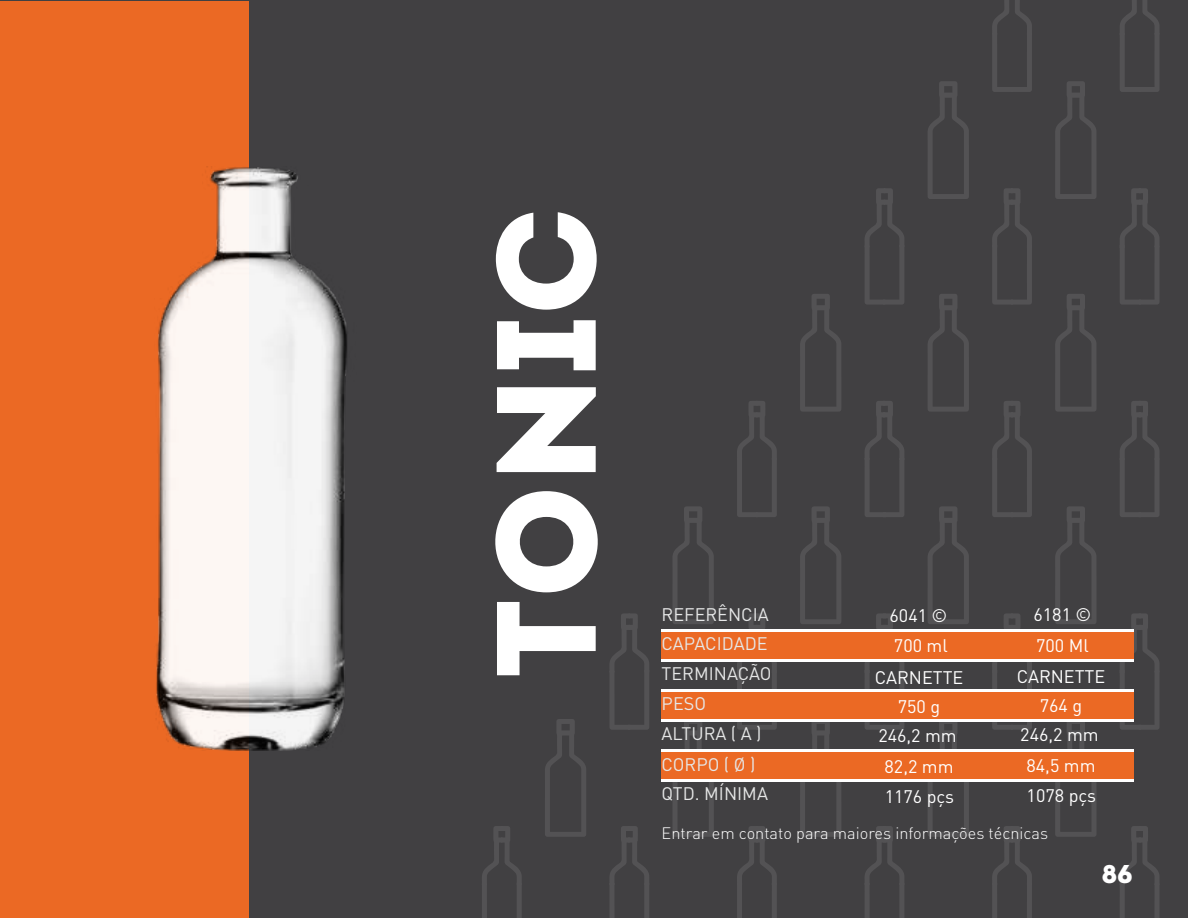
<style>
.page{position:relative;width:1188px;height:918px;background:#414042}
.page>*{position:absolute;margin:0;border:0;box-sizing:border-box;transform-origin:0 0}
.t1{font:141px "Intro";color:#fff}
.t2{font:25.5px "Intro";color:#fff}
.t3{font:18px "DIN Pro";color:#fff}
.t4{font:18px/30px "DIN Pro";color:#e6e7e7}
.t5{font:300 16.35px "DIN Pro";color:#fff}
</style>
<div class="page">
<svg style="left:482px;top:826px;width:40px;height:92px"></svg>
<svg style="left:545px;top:719px;width:41px;height:118px"></svg>
<svg style="left:609px;top:826px;width:40px;height:92px"></svg>
<svg style="left:672px;top:722px;width:42px;height:115px"></svg>
<svg style="left:737px;top:826px;width:40px;height:92px"></svg>
<svg style="left:800px;top:722px;width:41px;height:115px"></svg>
<svg style="left:865px;top:826px;width:39px;height:92px"></svg>
<svg style="left:928px;top:722px;width:41px;height:115px"></svg>
<svg style="left:992px;top:826px;width:40px;height:92px"></svg>
<svg style="left:1055px;top:722px;width:42px;height:115px"></svg>
<svg style="left:1120px;top:826px;width:40px;height:92px"></svg>
<svg style="left:609px;top:613px;width:40px;height:117px"></svg>
<svg style="left:673px;top:506px;width:41px;height:118px"></svg>
<svg style="left:737px;top:613px;width:40px;height:117px"></svg>
<svg style="left:800px;top:506px;width:41px;height:118px"></svg>
<svg style="left:865px;top:613px;width:39px;height:117px"></svg>
<svg style="left:928px;top:506px;width:41px;height:118px"></svg>
<svg style="left:992px;top:613px;width:40px;height:117px"></svg>
<svg style="left:1055px;top:506px;width:41px;height:118px"></svg>
<svg style="left:1120px;top:613px;width:40px;height:117px"></svg>
<svg style="left:737px;top:401px;width:40px;height:116px"></svg>
<svg style="left:800px;top:294px;width:41px;height:118px"></svg>
<svg style="left:865px;top:401px;width:39px;height:116px"></svg>
<svg style="left:928px;top:294px;width:41px;height:118px"></svg>
<svg style="left:992px;top:401px;width:40px;height:116px"></svg>
<svg style="left:1055px;top:294px;width:41px;height:118px"></svg>
<svg style="left:1120px;top:401px;width:40px;height:116px"></svg>
<svg style="left:865px;top:188px;width:39px;height:117px"></svg>
<svg style="left:928px;top:81px;width:41px;height:118px"></svg>
<svg style="left:992px;top:188px;width:40px;height:117px"></svg>
<svg style="left:1055px;top:81px;width:41px;height:118px"></svg>
<svg style="left:1120px;top:188px;width:40px;height:117px"></svg>
<svg style="left:992px;top:0;width:40px;height:92px"></svg>
<svg style="left:1120px;top:0;width:40px;height:92px"></svg>
<div style="left:661px;top:689px;width:473px;height:33px;background:#fff"></div>
<div style="left:661px;top:692px;width:473px;height:27px;background:#eb6924"></div>
<svg style="left:661px;top:750px;width:473px;height:32px;background:#fbe6da"></svg>
<div style="left:661px;top:753px;width:473px;height:26px;background:#eb6924"></div>
<div style="left:662px;top:629px;width:472px;height:32px;background:linear-gradient(to right,#fff,#fff)"></div>
<div style="left:662px;top:632px;width:472px;height:26px;background:#eb6924"></div>
<div style="left:0;top:2px;width:249px;height:916px;background:#eb6924"></div>
<img style="left:156px;top:167px;width:191px;height:583px">
<h1 class="t1" style="left:462px;top:678px;width:474px;rotate:-90deg">TONIC</h1>
<p class="t4" style="left:662px;top:598px;width:112px">REFERÊNCIA<br>CAPACIDADE<br>TERMINAÇÃO<br>PESO<br>ALTURA ( A )<br>CORPO ( Ø )</p>
<p class="t3" style="left:890px;top:601px;width:59px">6041 ©</p>
<p class="t3" style="left:1034px;top:601px;width:59px">6181 ©</p>
<p class="t3" style="left:894px;top:631px;width:55px">700 ml</p>
<p class="t3" style="left:1036px;top:632px;width:54px">700 Ml</p>
<p class="t3" style="left:875px;top:663px;width:90px">CARNETTE</p>
<p class="t3" style="left:1017px;top:662px;width:90px">CARNETTE</p>
<p class="t3" style="left:898px;top:692px;width:44px">750 g</p>
<p class="t3" style="left:1040px;top:691px;width:44px">764 g</p>
<p class="t3" style="left:878px;top:721px;width:80px">246,2 mm</p>
<p class="t3" style="left:1020px;top:720px;width:80px">246,2 mm</p>
<p class="t3" style="left:885px;top:752px;width:71px">82,2 mm</p>
<p class="t3" style="left:1027px;top:752px;width:71px">84,5 mm</p>
<p class="t4" style="left:662px;top:777px;width:108px">QTD. MÍNIMA</p>
<p class="t3" style="left:885px;top:782px;width:71px">1176 pçs</p>
<p class="t3" style="left:1027px;top:781px;width:71px">1078 pçs</p>
<p class="t5" style="left:662px;top:821px;width:388px">Entrar em contato para maiores informações técnicas</p>
<h2 class="t2" style="left:1102px;top:859px;width:33px">86</h2>
</div>
